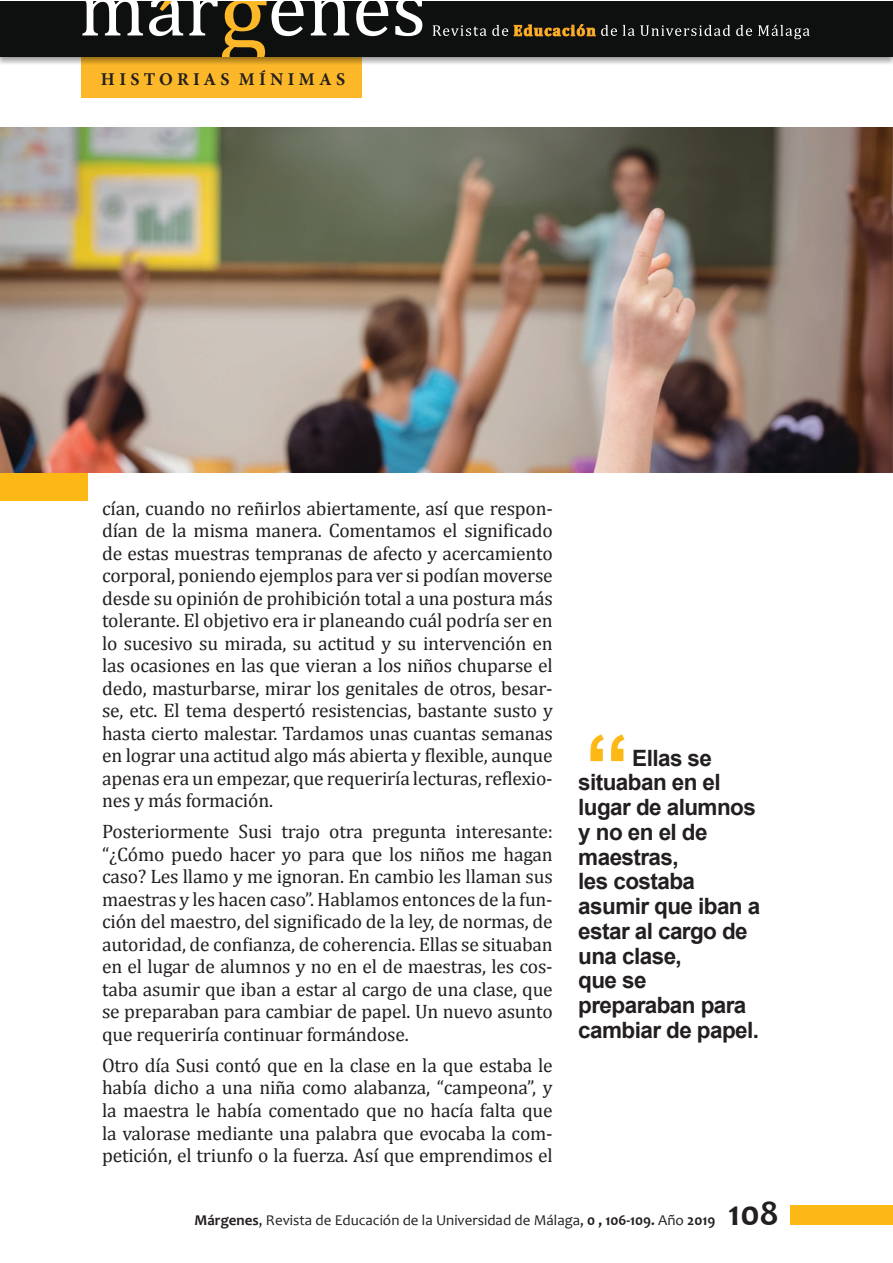
<style>
.page{position:relative;width:893px;height:1263px;background:#fff}
.page>*{position:absolute;margin:0;border:0;box-sizing:border-box;transform-origin:0 0}
.t1{font:700 90px "Arial";color:#fcb814}
.t2{font:700 36px "Candara";color:#231f20}
.t3{font:700 22.5px/24.8px "Arial";letter-spacing:-.025em;color:#231f20}
.t4{font:19.5px/22.5px "Cambria";letter-spacing:-.01em;color:#231f20;text-align:justify}
.t5{font:700 18px "Minion Pro";letter-spacing:.24em;color:#231f20}
.t6{font:15px "Candara";color:#231f20}
.s1{font-weight:700}
</style>
<div class="page">
<div style="left:82px;top:1px;width:280px;height:96px;background:#fcb828"></div>
<img style="left:0;top:57px;width:893px;height:8px">
<div style="left:0;top:0;width:893px;height:57px;background:#0e100f"></div>
<svg style="left:433px;top:25px;width:75px;height:11px"></svg>
<svg style="left:623px;top:25px;width:107px;height:11px"></svg>
<svg style="left:736px;top:25px;width:16px;height:11px"></svg>
<svg style="left:758px;top:25px;width:52px;height:14px"></svg>
<svg style="left:514px;top:24px;width:103px;height:12px"></svg>
<svg style="left:82px;top:1px;width:340px;height:56px"></svg>
<hr style="left:0;top:0;width:893px;height:1px;background:#fff">
<div style="left:791px;top:1205px;width:102px;height:20px;background:#fcb814"></div>
<div style="left:0;top:472px;width:88px;height:29px;background:#fcb814"></div>
<img style="left:0;top:128px;width:893px;height:345px">
<p class="t5" style="left:101px;top:67px;width:246px">HISTORIAS MÍNIMAS</p>
<p class="t4" style="left:102px;top:497px;width:452px">cían, cuando no reñirlos abiertamente, así que respon&shy;dían de la misma manera. Comentamos el significado de estas muestras tempranas de afecto y acercamiento corporal, poniendo ejemplos para ver si podían moverse desde su opinión de prohibición total a una postura más tolerante. El objetivo era ir planeando cuál podría ser en lo sucesivo su mirada, su actitud y su intervención en las ocasiones en las que vieran a los niños chuparse el dedo, masturbarse, mirar los genitales de otros, besar&shy;se, etc. El tema despertó resistencias, bastante susto y hasta cierto malestar. Tardamos unas cuantas semanas en lograr una actitud algo más abierta y flexible, aunque apenas era un empezar, que requeriría lecturas, reflexio&shy;nes y más formación.</p>
<p class="t4" style="left:102px;top:820px;width:452px">Posteriormente Susi trajo otra pregunta interesante: “¿Cómo puedo hacer yo para que los niños me hagan caso? Les llamo y me ignoran. En cambio les llaman sus maestras y les hacen caso”. Hablamos entonces de la fun&shy;ción del maestro, del significado de la ley, de normas, de autoridad, de confianza, de coherencia. Ellas se situaban en el lugar de alumnos y no en el de maestras, les cos&shy;taba asumir que iban a estar al cargo de una clase, que se preparaban para cambiar de papel. Un nuevo asunto que requeriría continuar formándose.</p>
<p class="t4" style="left:102px;top:1054px;width:452px">Otro día Susi contó que en la clase en la que estaba le había dicho a una niña como alabanza, “campeona”, y la maestra le había comentado que no hacía falta que la valorase mediante una palabra que evocaba la com&shy;petición, el triunfo o la fuerza. Así que emprendimos el</p>
<h1 class="t1" style="left:585px;top:708px;width:46px">“</h1>
<p class="t3" style="left:578px;top:746px;width:183px;text-indent:54px">Ellas se situaban en el lugar de alumnos y no en el de maestras,<br>les costaba asumir que iban a estar al cargo de una clase,<br>que se preparaban para cambiar de papel.</p>
<p class="t6" style="left:195px;top:1210px;width:522px"><span class="s1">Márgenes</span>, Revista de Educación de la Universidad de Málaga, <span class="s1">0 , 106-109.</span> Año <span class="s1">2019</span></p>
<h2 class="t2" style="left:728px;top:1190px;width:52px">108</h2>
</div>
